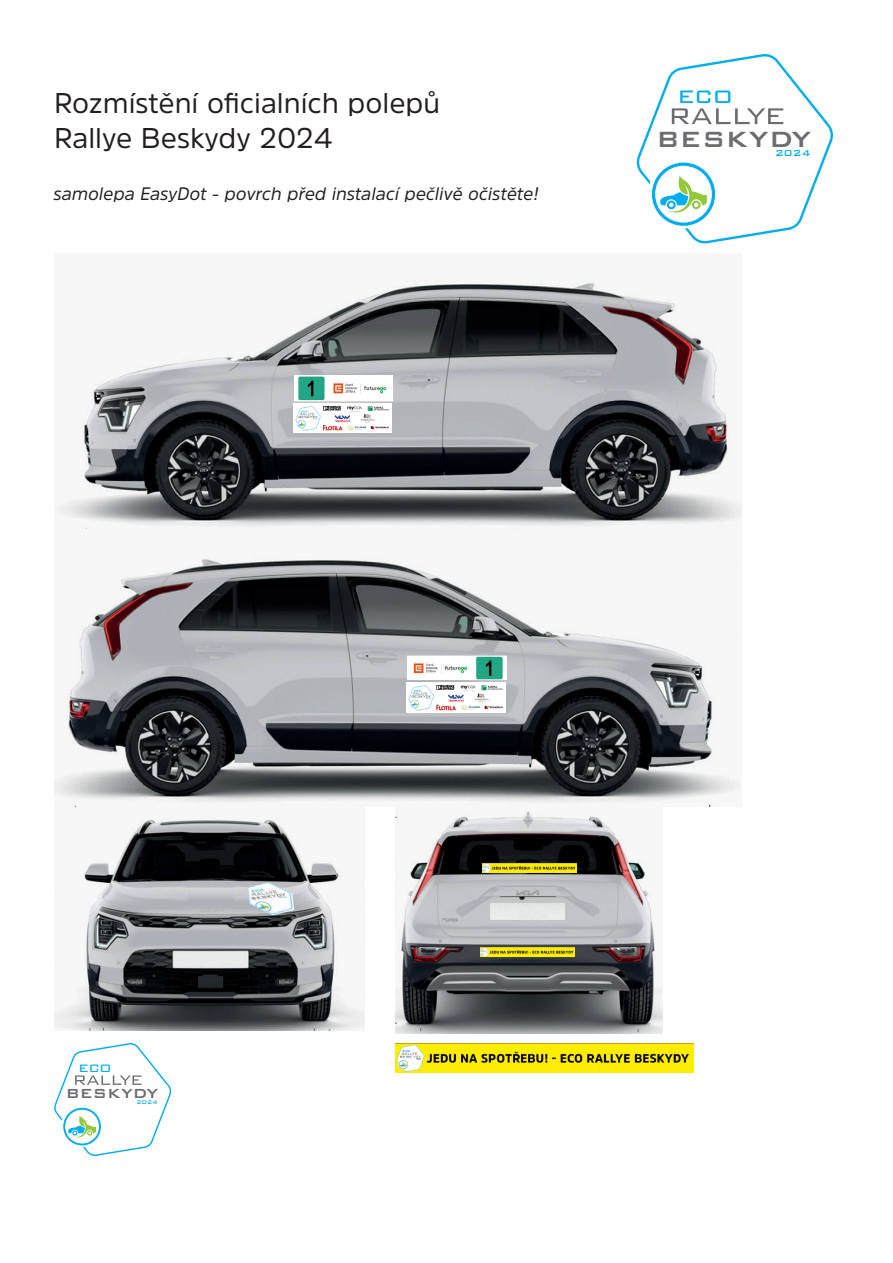
<style>
.page{position:relative;width:893px;height:1263px;background:#fff}
.page>*{position:absolute;margin:0;border:0;box-sizing:border-box;transform-origin:0 0}
.t1{font:500 29.4px "Bank Gothic BT";color:#6c6d70}
.t2{font:300 29.4px "Bank Gothic BT";color:#00aeef}
.t3{font:28.5px/34.2px "Amsi Pro";color:#231f20}
.t4{font:italic 18px "Amsi Pro";color:#231f20}
.t5{font:500 17.55px "Bank Gothic BT";color:#6c6d70}
.t6{font:300 17.55px "Bank Gothic BT";color:#00aeef}
.t7{font:500 11.4px "Bank Gothic BT";color:#00aeef}
.t8{font:500 6.9px "Bank Gothic BT";color:#00aeef}
</style>
<div class="page">
<img style="left:54px;top:806px;width:310px;height:225px">
<img style="left:54px;top:279px;width:688px;height:527px">
<img style="left:396px;top:791px;width:266px;height:242px">
<svg style="left:636px;top:54px;width:197px;height:190px"></svg>
<img style="left:294px;top:376px;width:98px;height:25px">
<img style="left:293px;top:403px;width:98px;height:29px">
<img style="left:482px;top:863px;width:94px;height:9px">
<img style="left:247px;top:882px;width:47px;height:33px">
<img style="left:396px;top:1043px;width:298px;height:30px">
<svg style="left:54px;top:1043px;width:118px;height:113px"></svg>
<img style="left:408px;top:656px;width:98px;height:24px">
<img style="left:407px;top:683px;width:98px;height:29px">
<img style="left:480px;top:947px;width:94px;height:9px">
<p class="t3" style="left:54px;top:86px;width:388px">Rozmístění oficialních polepů<br>Rallye Beskydy 2024</p>
<p class="t4" style="left:53px;top:182px;width:487px">samolepa EasyDot - povrch před instalací pečlivě očistěte!</p>
<h1 class="t2" style="left:677px;top:79px;width:57px">eco</h1>
<h1 class="t1" style="left:656px;top:123px;width:156px">BESKYDY</h1>
<p class="t7" style="left:775px;top:147px;width:37px">2024</p>
<p class="t6" style="left:78px;top:1058px;width:35px">eco</p>
<p class="t5" style="left:66px;top:1084px;width:94px">BESKYDY</p>
<p class="t8" style="left:137px;top:1098px;width:23px">2024</p>
</div>
